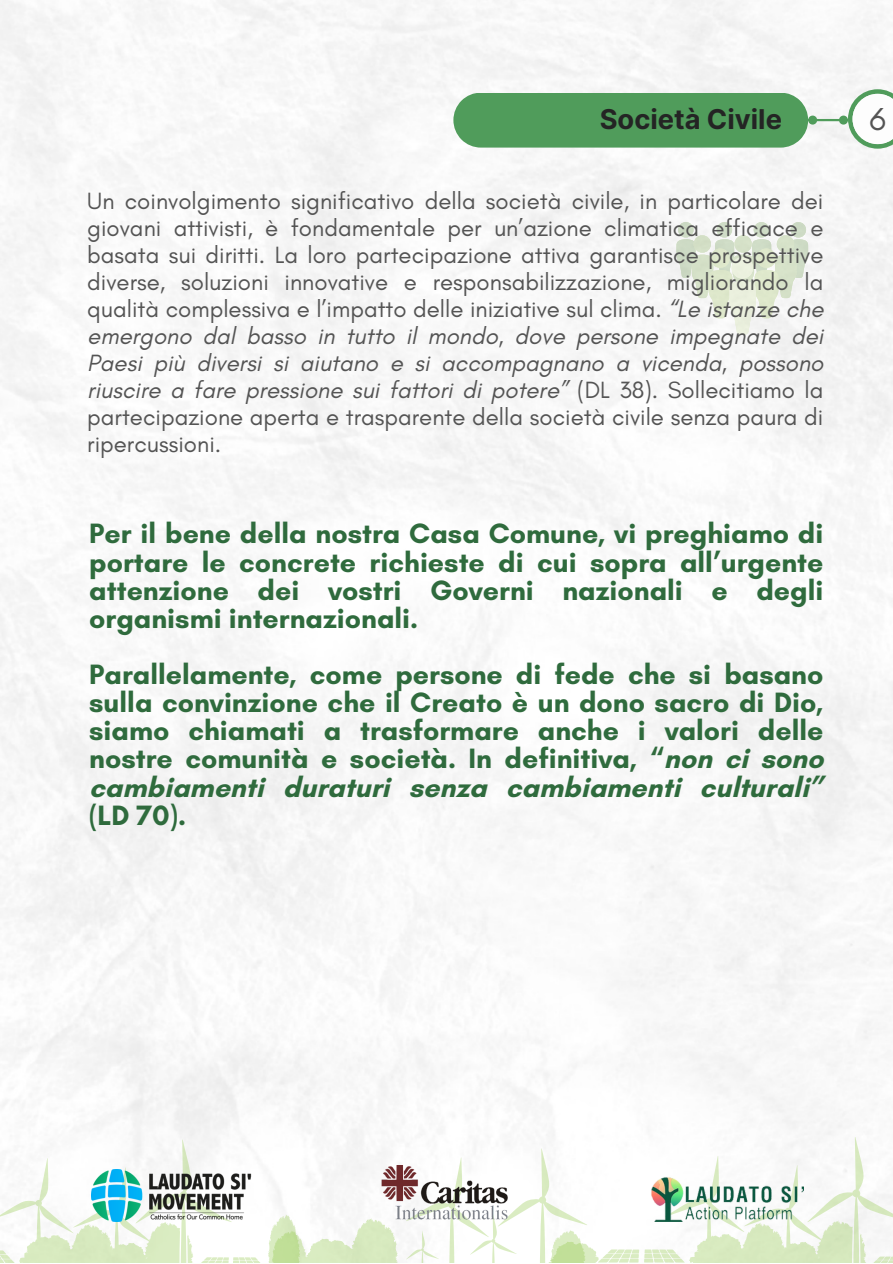
<style>
.page{position:relative;width:893px;height:1264px;background:#fff}
.page>*{position:absolute;margin:0;border:0;box-sizing:border-box;transform-origin:0 0}
.t1{font:32.4px "Glacial Indifference";color:#545454}
.t2{font:700 28.5px/28px "Glacial Indifference";color:#2f6b3d;text-align:justify}
.t3{font:700 27.3px "Inter";color:#242424}
.t4{font:24px/27px "Glacial Indifference";color:#545454;text-align:justify}
.s1{font-style:italic}
</style>
<div class="page">
<svg style="left:0;top:1136px;width:892px;height:126px"></svg>
<img style="left:91px;top:1169px;width:161px;height:52px">
<img style="left:640px;top:1176px;width:163px;height:45px">
<div style="left:453px;top:93px;width:355px;height:55px;background:#509c5b"></div>
<hr style="left:816px;top:119px;width:23px;height:2px;background:#509c5b">
<div style="left:809px;top:117px;width:7px;height:6px;background:#509c5b;border-radius:50%"></div>
<div style="left:808px;top:116px;width:9px;height:9px;border:2px solid #509c5b;border-radius:50%"></div>
<svg style="left:840px;top:89px;width:52px;height:60px"></svg>
<div style="left:838px;top:116px;width:9px;height:9px;border:2px solid #509c5b;border-radius:50%"></div>
<svg style="left:676px;top:222px;width:132px;height:112px"></svg>
<div style="left:731px;top:257px;width:22px;height:21px;background:#ecf1df;border-radius:50%"></div>
<img style="left:382px;top:1165px;width:128px;height:56px">
<p class="t3" style="left:599px;top:102px;width:184px">Società Civile</p>
<p class="t1" style="left:869px;top:99px;width:18px">6</p>
<p class="t4" style="left:87px;top:187px;width:737px">Un coinvolgimento significativo della società civile, in particolare dei giovani attivisti, è fondamentale per un’azione climatica efficace e basata sui diritti. La loro partecipazione attiva garantisce prospettive diverse, soluzioni innovative e responsabilizzazione, migliorando la qualità complessiva e l’impatto delle iniziative sul clima. <span class="s1">“Le istanze che emergono dal basso in tutto il mondo, dove persone impegnate dei Paesi più diversi si aiutano e si accompagnano a vicenda, possono riuscire a fare pressione sui fattori di potere”</span> (DL 38). Sollecitiamo la partecipazione aperta e trasparente della società civile senza paura di ripercussioni.</p>
<p class="t2" style="left:89px;top:519px;width:735px">Per il bene della nostra Casa Comune, vi preghiamo di portare le concrete richieste di cui sopra all’urgente attenzione dei vostri Governi nazionali e degli organismi internazionali.</p>
<p class="t2" style="left:89px;top:660px;width:735px">Parallelamente, come persone di fede che si basano sulla convinzione che il Creato è un dono sacro di Dio, siamo chiamati a trasformare anche i valori delle nostre comunità e società. In definitiva, “non ci sono cambiamenti duraturi senza cambiamenti culturali” (LD 70).</p>
</div>
